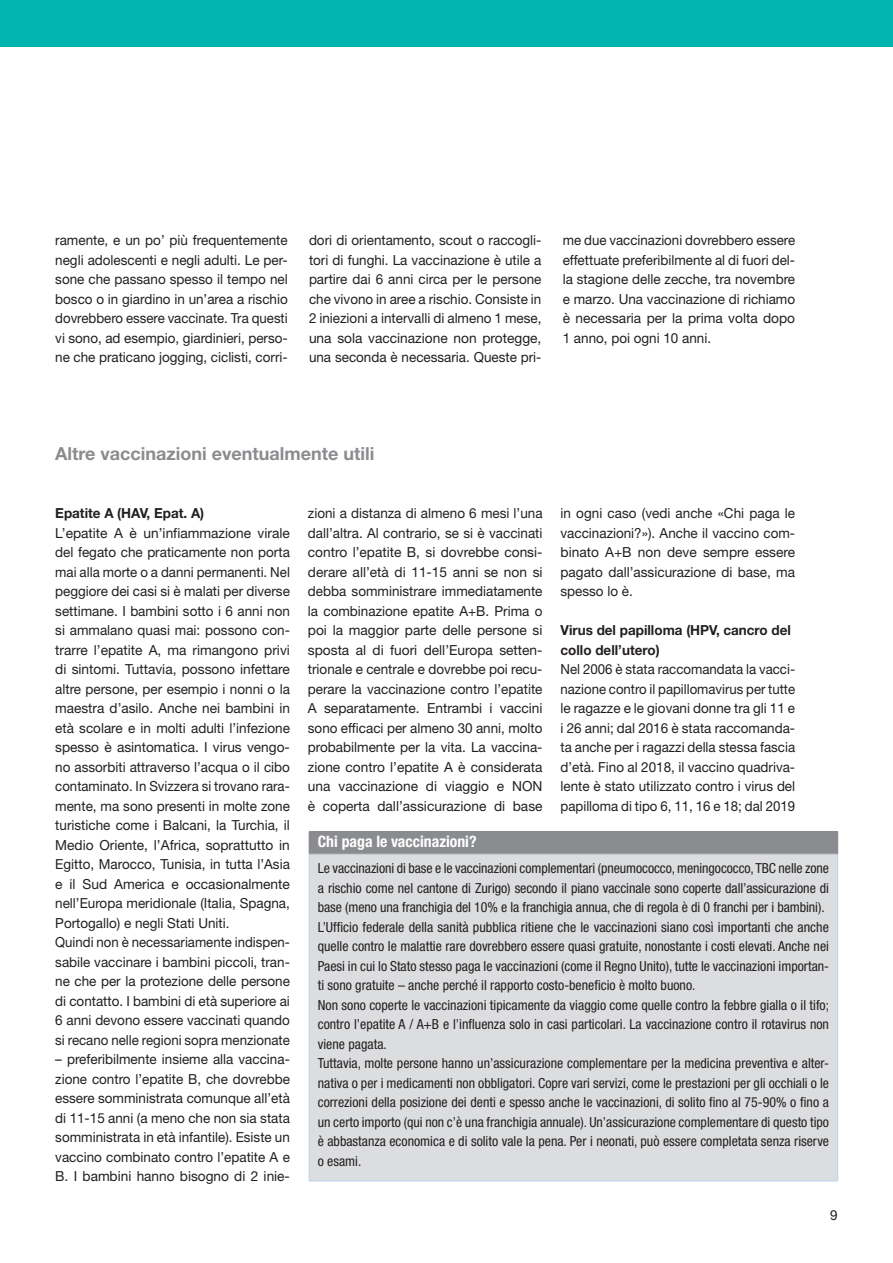
<style>
.page{position:relative;width:893px;height:1263px;background:#fff}
.page>*{position:absolute;margin:0;border:0;box-sizing:border-box;transform-origin:0 0}
.t1{font:700 18px "Helvetica Neue LT Std";color:#8a8c8f}
.t2{font:700 condensed 15.75px "Helvetica Neue LT Std";color:#fff}
.t3{font:13.8px/19.5px "Helvetica Neue LT Std";color:#231f20;text-align:justify}
.t4{font:condensed 13.8px/19.5px "Helvetica Neue LT Std";color:#231f20}
.t5{font:13.8px/19.5px "Helvetica Neue LT Std";color:#231f20;text-align:justify;scale:.96 1}
.t6{font:700 13.8px/19.5px "Helvetica Neue LT Std";color:#231f20}
</style>
<div class="page">
<div style="left:0;top:0;width:893px;height:47px;background:#00b5af"></div>
<div style="left:309px;top:832px;width:529px;height:22px;background:#8a8c8f"></div>
<div style="left:309px;top:854px;width:529px;height:327px;background:#dcdddf"></div>
<hr style="left:309px;top:854px;width:1px;height:327px;background:#b9d3ed">
<hr style="left:837px;top:854px;width:1px;height:327px;background:#b9d3ed">
<hr style="left:309px;top:831px;width:529px;height:1px;background:#8a8c8f">
<hr style="left:309px;top:1181px;width:529px;height:1px;background:#b9d3ed">
<p class="t3" style="left:55px;top:230px;width:234px">ramente, e un po’ più frequentemente negli adolescenti e negli adulti. Le per&shy;sone che passano spesso il tempo nel bosco o in giardino in un’area a rischio dovrebbero essere vaccinate. Tra questi vi sono, ad esempio, giardinieri, perso&shy;ne che praticano jogging, ciclisti, corri-</p>
<p class="t3" style="left:309px;top:230px;width:234px">dori di orientamento, scout o raccogli&shy;tori di funghi. La vaccinazione è utile a partire dai 6 anni circa per le persone che vivono in aree a rischio. Consiste in 2 iniezioni a intervalli di almeno 1 mese, una sola vaccinazione non protegge, una seconda è necessaria. Queste pri-</p>
<p class="t5" style="left:563px;top:230px;width:244px">me due vaccinazioni dovrebbero essere effettuate preferibilmente al di fuori del&shy;la stagione delle zecche, tra novembre e marzo. Una vaccinazione di richiamo è necessaria per la prima volta dopo 1 anno, poi ogni 10 anni.</p>
<h1 class="t1" style="left:55px;top:442px;width:321px">Altre vaccinazioni eventualmente utili</h1>
<p class="t6" style="left:55px;top:503px;width:150px">Epatite A (HAV, Epat. A)</p>
<p class="t3" style="left:55px;top:523px;width:236px;text-align:left">L’epatite A è un’infiammazione virale del fegato che praticamente non porta mai alla morte o a danni permanenti. Nel peggiore dei casi si è malati per diverse settimane. I bambini sotto i 6 anni non si ammalano quasi mai: possono con&shy;trarre l’epatite A, ma rimangono privi di sintomi. Tuttavia, possono infettare altre persone, per esempio i nonni o la maestra d’asilo. Anche nei bambini in età scolare e in molti adulti l’infezione spesso è asintomatica. I virus vengo&shy;no assorbiti attraverso l’acqua o il cibo contaminato. In Svizzera si trovano rara&shy;mente, ma sono presenti in molte zone turistiche come i Balcani, la Turchia, il Medio Oriente, l’Africa, soprattutto in Egitto, Marocco, Tunisia, in tutta l’Asia e il Sud America e occasionalmente nell’Europa meridionale (Italia, Spagna, Portogallo) e negli Stati Uniti.<br>Quindi non è necessariamente indispen&shy;sabile vaccinare i bambini piccoli, tran&shy;ne che per la protezione delle persone di contatto. I bambini di età superiore ai 6 anni devono essere vaccinati quando si recano nelle regioni sopra menzionate</p>
<p class="t3" style="left:55px;top:1049px;width:236px">– preferibilmente insieme alla vaccina&shy;zione contro l’epatite B, che dovrebbe essere somministrata comunque all’età di 11-15 anni (a meno che non sia stata somministrata in età infantile). Esiste un vaccino combinato contro l’epatite A e B. I bambini hanno bisogno di 2 inie-</p>
<p class="t3" style="left:308px;top:503px;width:236px">zioni a distanza di almeno 6 mesi l’una dall’altra. Al contrario, se si è vaccinati contro l’epatite B, si dovrebbe consi&shy;derare all’età di 11-15 anni se non si debba somministrare immediatamente la combinazione epatite A+B. Prima o poi la maggior parte delle persone si sposta al di fuori dell’Europa setten&shy;trionale e centrale e dovrebbe poi recu&shy;perare la vaccinazione contro l’epatite A separatamente. Entrambi i vaccini sono efficaci per almeno 30 anni, molto probabilmente per la vita. La vaccina&shy;zione contro l’epatite A è considerata una vaccinazione di viaggio e NON è coperta dall’assicurazione di base</p>
<p class="t3" style="left:561px;top:503px;width:236px">in ogni caso (vedi anche «Chi paga le vaccinazioni?»). Anche il vaccino com&shy;binato A+B non deve sempre essere pagato dall’assicurazione di base, ma spesso lo è.</p>
<p class="t6" style="left:561px;top:620px;width:232px">Virus del papilloma (HPV, cancro del collo dell’utero)</p>
<p class="t5" style="left:561px;top:659px;width:246px">Nel 2006 è stata raccomandata la vacci&shy;nazione contro il papillomavirus per tutte le ragazze e le giovani donne tra gli 11 e i 26 anni; dal 2016 è stata raccomanda&shy;ta anche per i ragazzi della stessa fascia d’età. Fino al 2018, il vaccino quadriva&shy;lente è stato utilizzato contro i virus del papilloma di tipo 6, 11, 16 e 18; dal 2019</p>
<p class="t2" style="left:318px;top:832px;width:160px">Chi paga le vaccinazioni?</p>
<p class="t4" style="left:318px;top:858px;width:513px">Le vaccinazioni di base e le vaccinazioni complementari (pneumococco, meningococco, TBC nelle zone a rischio come nel cantone di Zurigo) secondo il piano vaccinale sono coperte dall’assicurazione di base (meno una franchigia del 10% e la franchigia annua, che di regola è di 0 franchi per i bambini).<br>L’Ufficio federale della sanità pubblica ritiene che le vaccinazioni siano così importanti che anche quelle contro le malattie rare dovrebbero essere quasi gratuite, nonostante i costi elevati. Anche nei Paesi in cui lo Stato stesso paga le vaccinazioni (come il Regno Unito), tutte le vaccinazioni importan&shy;ti sono gratuite – anche perché il rapporto costo-beneficio è molto buono.<br>Non sono coperte le vaccinazioni tipicamente da viaggio come quelle contro la febbre gialla o il tifo; contro l’epatite A / A+B e l’influenza solo in casi particolari. La vaccinazione contro il rotavirus non viene pagata.<br>Tuttavia, molte persone hanno un’assicurazione complementare per la medicina preventiva e alter&shy;nativa o per i medicamenti non obbligatori. Copre vari servizi, come le prestazioni per gli occhiali o le correzioni della posizione dei denti e spesso anche le vaccinazioni, di solito fino al 75-90% o fino a un certo importo (qui non c’è una franchigia annuale). Un’assicurazione complementare di questo tipo è abbastanza economica e di solito vale la pena. Per i neonati, può essere completata senza riserve o esami.</p>
<p class="t3" style="left:830px;top:1205px;width:9px">9</p>
</div>
